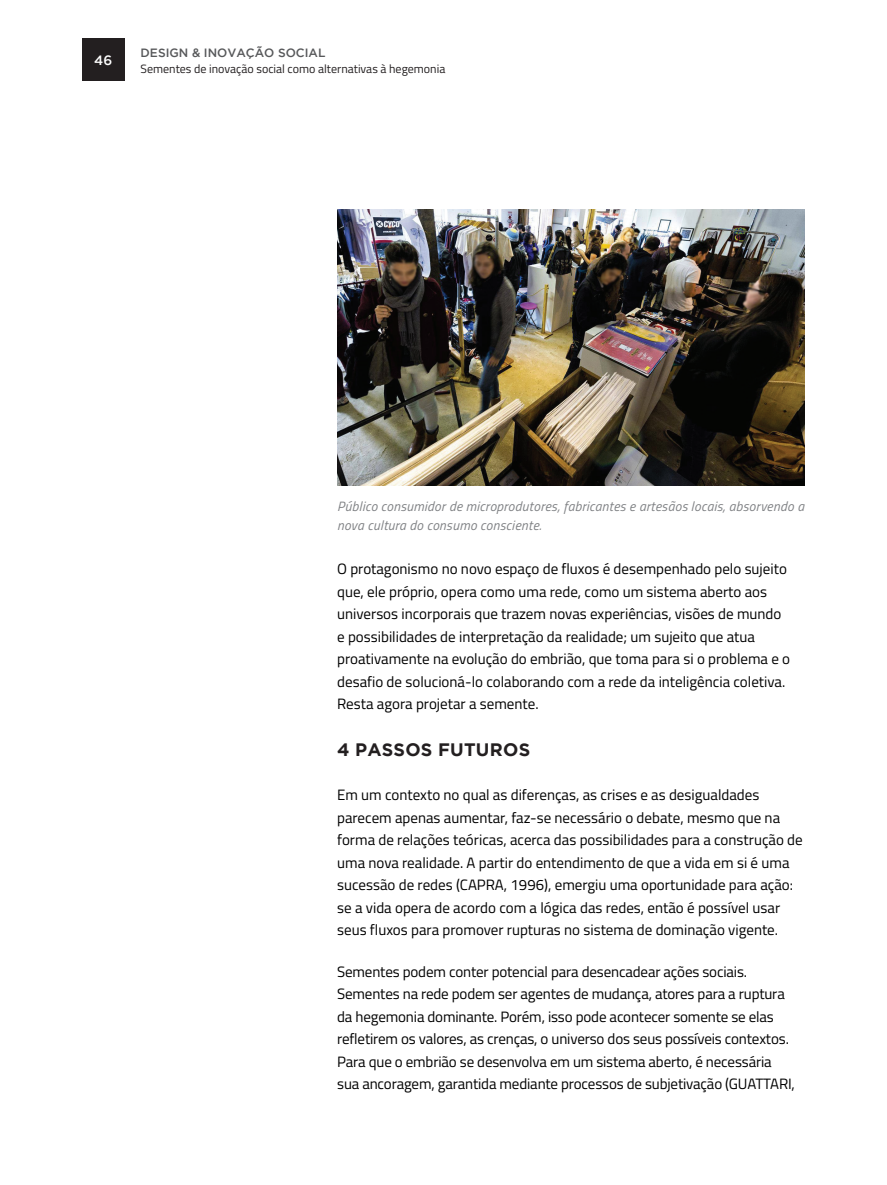
<style>
.page{position:relative;width:887px;height:1185px;background:#fff}
.page>*{position:absolute;margin:0;border:0;box-sizing:border-box;transform-origin:0 0}
.t1{font:700 18px "Gotham";color:#231f20}
.t2{font:15px/22.5px "Titillium Web";color:#000}
.t3{font:italic 13.5px/19.5px "Titillium Web";letter-spacing:.02em;color:#808285}
.t4{font:500 13.5px "Gotham";color:#fff}
.t5{font:12px "Titillium Web";color:#231f20}
.t6{font:500 12px "Gotham";color:#57585a}
</style>
<div class="page">
<div style="left:82px;top:39px;width:43px;height:42px;background:#231f20"></div>
<img style="left:338px;top:210px;width:466px;height:276px">
<p class="t4" style="left:94px;top:52px;width:20px">46</p>
<p class="t6" style="left:141px;top:46px;width:186px">DESIGN &amp; INOVAÇÃO SOCIAL</p>
<p class="t5" style="left:141px;top:60px;width:306px">Sementes de inovação social como alternativas à hegemonia</p>
<p class="t3" style="left:337px;top:495px;width:468px">Público consumidor de microprodutores, fabricantes e artesãos locais, absorvendo a nova cultura do consumo consciente.</p>
<p class="t2" style="left:337px;top:557px;width:454px">O protagonismo no novo espaço de fluxos é desempenhado pelo sujeito que, ele próprio, opera como uma rede, como um sistema aberto aos universos incorporais que trazem novas experiências, visões de mundo e possibilidades de interpretação da realidade; um sujeito que atua proativamente na evolução do embrião, que toma para si o problema e o desafio de solucioná-lo colaborando com a rede da inteligência coletiva.<br>Resta agora projetar a semente.</p>
<p class="t1" style="left:337px;top:739px;width:44px">4 PASSOS</p>
<p class="t1" style="left:438px;top:739px;width:27px">FUTUROS</p>
<p class="t2" style="left:337px;top:782px;width:467px">Em um contexto no qual as diferenças, as crises e as desigualdades parecem apenas aumentar, faz-se necessário o debate, mesmo que na forma de relações teóricas, acerca das possibilidades para a construção de uma nova realidade. A partir do entendimento de que a vida em si é uma sucessão de redes (CAPRA, 1996), emergiu uma oportunidade para ação: se a vida opera de acordo com a lógica das redes, então é possível usar seus fluxos para promover rupturas no sistema de dominação vigente.</p>
<p class="t2" style="left:337px;top:959px;width:459px">Sementes podem conter potencial para desencadear ações sociais.<br>Sementes na rede podem ser agentes de mudança, atores para a ruptura da hegemonia dominante. Porém, isso pode acontecer somente se elas refletirem os valores, as crenças, o universo dos seus possíveis contextos.<br>Para que o embrião se desenvolva em um sistema aberto, é necessária sua ancoragem, garantida mediante processos de subjetivação (GUATTARI,</p>
</div>
